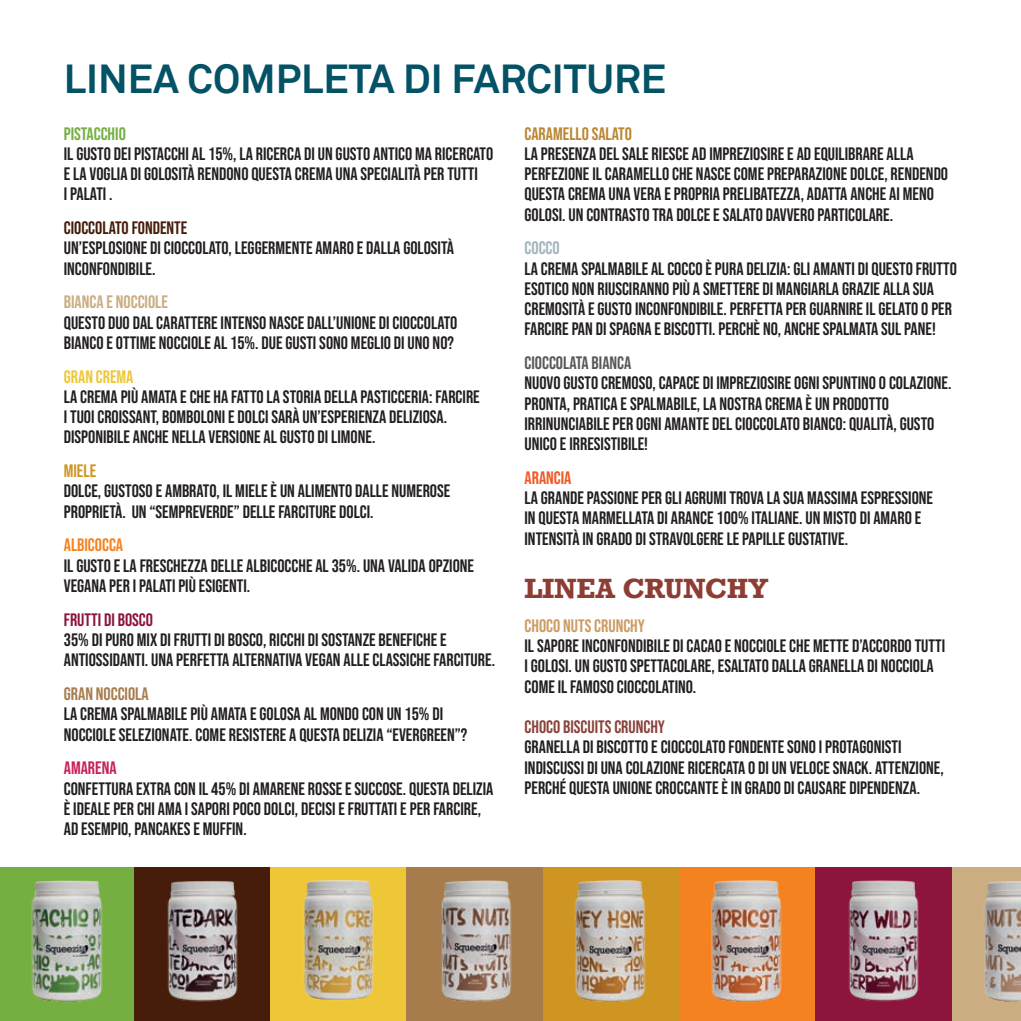
<style>
.page{position:relative;width:1021px;height:1021px;background:#fff}
.page>*{position:absolute;margin:0;border:0;box-sizing:border-box;transform-origin:0 0}
.t1{font:700 40.5px "Akkurat";color:#045266}
.t2{font:700 26.1px "Rockwell";color:#8d3d33}
.t3{font:18px/20.2px "Bebas Neue";color:#231f20}
.t4{font:18px "Bebas Neue";color:#8a423a}
.t5{font:18px "Bebas Neue";color:#451d0a}
.t6{font:18px "Bebas Neue";color:#595859}
.t7{font:18px "Bebas Neue";color:#cc9c63}
.t8{font:18px "Bebas Neue";color:#ba8632}
.t9{font:18px "Bebas Neue";color:#caad80}
.t10{font:18px "Bebas Neue";color:#8d143c}
.t11{font:18px "Bebas Neue";color:#a67c4d}
.t12{font:18px "Bebas Neue";color:#75af42}
.t13{font:18px "Bebas Neue";color:#eec738}
.t14{font:18px "Bebas Neue";color:#f58220}
.t15{font:18px "Bebas Neue";color:#ef5824}
.t16{font:18px "Bebas Neue";color:#c7205c}
.t17{font:18px "Bebas Neue";color:#a3b4be}
.t18{font:18px "Bebas Neue";color:#cf9523}
</style>
<div class="page">
<img style="left:134px;top:867px;width:818px;height:153px">
<svg style="left:543px;top:867px;width:136px;height:153px;background:#c69d52"></svg>
<svg style="left:952px;top:867px;width:68px;height:153px;background:#bea98c"></svg>
<svg style="left:270px;top:867px;width:136px;height:153px;background:#dbbf60"></svg>
<svg style="left:679px;top:867px;width:136px;height:153px;background:#df8f4f"></svg>
<svg style="left:406px;top:867px;width:137px;height:153px;background:#aa8c6d"></svg>
<svg style="left:815px;top:867px;width:136px;height:153px;background:#984661"></svg>
<svg style="left:0;top:867px;width:134px;height:153px;background:#87ae67"></svg>
<p class="t1" style="left:64px;top:53px;width:604px">LINEA COMPLETA DI FARCITURE</p>
<p class="t12" style="left:64px;top:123px;width:64px">PISTACCHIO</p>
<p class="t3" style="left:64px;top:143px;width:431px">IL GUSTO DEI PISTACCHI AL 15%, LA RICERCA DI UN GUSTO ANTICO MA RICERCATO<br>E LA VOGLIA DI GOLOSITÀ RENDONO QUESTA CREMA UNA SPECIALITÀ PER TUTTI<br>I PALATI .</p>
<p class="t5" style="left:64px;top:218px;width:125px">CIOCCOLATO FONDENTE</p>
<p class="t3" style="left:64px;top:238px;width:392px">UN’ESPLOSIONE DI CIOCCOLATO, LEGGERMENTE AMARO E DALLA GOLOSITÀ<br>INCONFONDIBILE.</p>
<p class="t9" style="left:64px;top:292px;width:106px">BIANCA E NOCCIOLE</p>
<p class="t3" style="left:64px;top:312px;width:395px">QUESTO DUO DAL CARATTERE INTENSO NASCE DALL’UNIONE DI CIOCCOLATO<br>BIANCO E OTTIME NOCCIOLE AL 15%. DUE GUSTI SONO MEGLIO DI UNO NO?</p>
<p class="t13" style="left:64px;top:366px;width:71px">GRAN CREMA</p>
<p class="t3" style="left:64px;top:386px;width:417px">LA CREMA PIÙ AMATA E CHE HA FATTO LA STORIA DELLA PASTICCERIA: FARCIRE<br>I TUOI CROISSANT, BOMBOLONI E DOLCI SARÀ UN’ESPERIENZA DELIZIOSA.<br>DISPONIBILE ANCHE NELLA VERSIONE AL GUSTO DI LIMONE.</p>
<p class="t18" style="left:64px;top:461px;width:34px">MIELE</p>
<p class="t3" style="left:64px;top:481px;width:388px">DOLCE, GUSTOSO E AMBRATO, IL MIELE È UN ALIMENTO DALLE NUMEROSE<br>PROPRIETÀ. UN “SEMPREVERDE” DELLE FARCITURE DOLCI.</p>
<p class="t14" style="left:64px;top:535px;width:61px">ALBICOCCA</p>
<p class="t3" style="left:64px;top:555px;width:412px">IL GUSTO E LA FRESCHEZZA DELLE ALBICOCCHE AL 35%. UNA VALIDA OPZIONE<br>VEGANA PER I PALATI PIÙ ESIGENTI.</p>
<p class="t10" style="left:64px;top:609px;width:91px">FRUTTI DI BOSCO</p>
<p class="t3" style="left:64px;top:629px;width:433px">35% DI PURO MIX DI FRUTTI DI BOSCO, RICCHI DI SOSTANZE BENEFICHE E<br>ANTIOSSIDANTI. UNA PERFETTA ALTERNATIVA VEGAN ALLE CLASSICHE FARCITURE.</p>
<p class="t11" style="left:64px;top:683px;width:86px">GRAN NOCCIOLA</p>
<p class="t3" style="left:64px;top:703px;width:405px">LA CREMA SPALMABILE PIÙ AMATA E GOLOSA AL MONDO CON UN 15% DI<br>NOCCIOLE SELEZIONATE. COME RESISTERE A QUESTA DELIZIA “EVERGREEN”?</p>
<p class="t16" style="left:64px;top:758px;width:54px">AMARENA</p>
<p class="t3" style="left:64px;top:778px;width:431px">CONFETTURA EXTRA CON IL 45% DI AMARENE ROSSE E SUCCOSE. QUESTA DELIZIA<br>È IDEALE PER CHI AMA I SAPORI POCO DOLCI, DECISI E FRUTTATI E PER FARCIRE,<br>AD ESEMPIO, PANCAKES E MUFFIN.</p>
<p class="t8" style="left:524px;top:123px;width:109px">CARAMELLO SALATO</p>
<p class="t3" style="left:524px;top:143px;width:425px">LA PRESENZA DEL SALE RIESCE AD IMPREZIOSIRE E AD EQUILIBRARE ALLA PERFEZIONE IL CARAMELLO CHE NASCE COME PREPARAZIONE DOLCE, RENDENDO QUESTA CREMA UNA VERA E PROPRIA PRELIBATEZZA, ADATTA ANCHE AI MENO GOLOSI. UN CONTRASTO TRA DOLCE E SALATO DAVVERO PARTICOLARE.</p>
<p class="t17" style="left:524px;top:238px;width:37px">COCCO</p>
<p class="t3" style="left:524px;top:258px;width:434px">LA CREMA SPALMABILE AL COCCO È PURA DELIZIA: GLI AMANTI DI QUESTO FRUTTO ESOTICO NON RIUSCIRANNO PIÙ A SMETTERE DI MANGIARLA GRAZIE ALLA SUA CREMOSITÀ E GUSTO INCONFONDIBILE. PERFETTA PER GUARNIRE IL GELATO O PER FARCIRE PAN DI SPAGNA E BISCOTTI. PERCHÈ NO, ANCHE SPALMATA SUL PANE!</p>
<p class="t6" style="left:524px;top:353px;width:108px">CIOCCOLATA BIANCA</p>
<p class="t3" style="left:524px;top:373px;width:428px">NUOVO GUSTO CREMOSO, CAPACE DI IMPREZIOSIRE OGNI SPUNTINO O COLAZIONE.<br>PRONTA, PRATICA E SPALMABILE, LA NOSTRA CREMA È UN PRODOTTO IRRINUNCIABILE PER OGNI AMANTE DEL CIOCCOLATO BIANCO: QUALITÀ, GUSTO UNICO E IRRESISTIBILE!</p>
<p class="t15" style="left:524px;top:467px;width:48px">ARANCIA</p>
<p class="t3" style="left:524px;top:487px;width:410px">LA GRANDE PASSIONE PER GLI AGRUMI TROVA LA SUA MASSIMA ESPRESSIONE<br>IN QUESTA MARMELLATA DI ARANCE 100% ITALIANE. UN MISTO DI AMARO E<br>INTENSITÀ IN GRADO DI STRAVOLGERE LE PAPILLE GUSTATIVE.</p>
<p class="t2" style="left:524px;top:571px;width:245px">LINEA CRUNCHY</p>
<p class="t7" style="left:524px;top:615px;width:122px">CHOCO NUTS CRUNCHY</p>
<p class="t3" style="left:524px;top:635px;width:422px">IL SAPORE INCONFONDIBILE DI CACAO E NOCCIOLE CHE METTE D’ACCORDO TUTTI<br>I GOLOSI. UN GUSTO SPETTACOLARE, ESALTATO DALLA GRANELLA DI NOCCIOLA<br>COME IL FAMOSO CIOCCOLATINO.</p>
<p class="t4" style="left:524px;top:716px;width:142px">CHOCO BISCUITS CRUNCHY</p>
<p class="t3" style="left:524px;top:737px;width:421px">GRANELLA DI BISCOTTO E CIOCCOLATO FONDENTE SONO I PROTAGONISTI<br>INDISCUSSI DI UNA COLAZIONE RICERCATA O DI UN VELOCE SNACK. ATTENZIONE,<br>PERCHÉ QUESTA UNIONE CROCCANTE È IN GRADO DI CAUSARE DIPENDENZA.</p>
</div>
